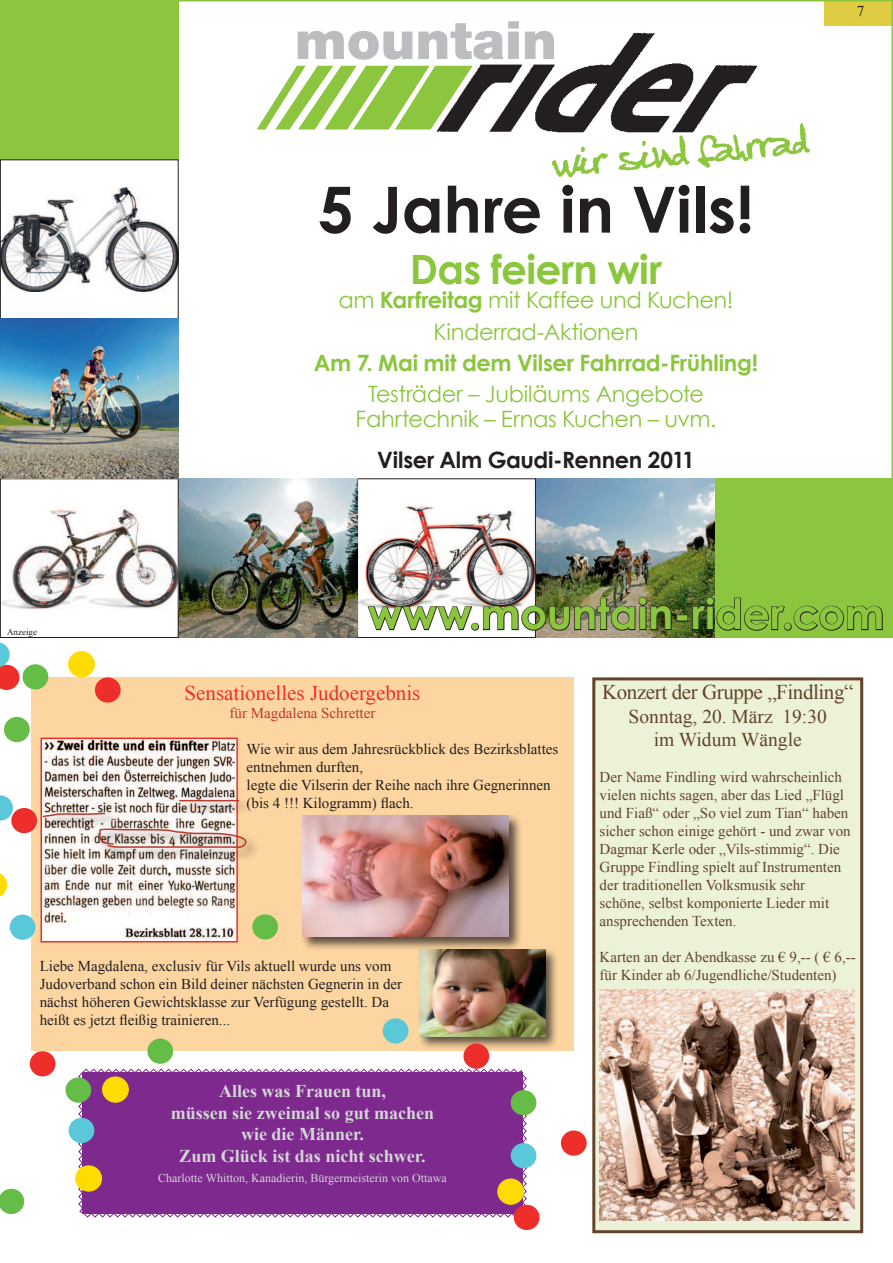
<style>
.page{position:relative;width:893px;height:1263px;background:#fff}
.page>*{position:absolute;margin:0;border:0;box-sizing:border-box;transform-origin:0 0}
.t1{font:700 63.75px "Century Gothic";color:#231f20}
.t2{font:700 42px "Century Gothic";color:#8bc63e}
.t3{font:700 40.5px "Century Gothic";letter-spacing:-.02em;color:#8bc63e}
.t4{font:22.5px/31px "Century Gothic";letter-spacing:-.02em;color:#8bc63e;text-align:center}
.t5{font:700 22.5px "Century Gothic";letter-spacing:-.01em;color:#8bc63e}
.t6{font:700 22.5px "Century Gothic";letter-spacing:-.015em;color:#231f20}
.t7{font:21px "Times New Roman";color:#ee2e2a}
.t8{font:21px "Times New Roman";letter-spacing:-.02em;color:#63432c}
.t9{font:19.5px/23.4px "Times New Roman";color:#63432c;text-align:center}
.t10{font:700 18px/21.6px "Times New Roman";color:#d4d5d7;text-align:center}
.t11{font:15px/18px "Times New Roman";color:#63432c}
.t12{font:15px/18px "Times New Roman";color:#231f20}
.t13{font:15px "Times New Roman";color:#bb392e}
.t14{font:12px "Times New Roman";color:#d4d5d7}
.t15{font:9px "Times New Roman";color:#231f20}
.s1{font-weight:700}
</style>
<div class="page">
<div style="left:824px;top:0;width:69px;height:26px;background:#dfcc43"></div>
<div style="left:31px;top:677px;width:543px;height:374px;background:#fdd5a0"></div>
<img style="left:44px;top:740px;width:191px;height:199px">
<div style="left:41px;top:737px;width:197px;height:205px;border:2px solid #ee2e2a"></div>
<div style="left:177px;top:798px;width:74px;height:17px;background:#231f20;opacity:.75"></div>
<hr style="left:179px;top:800px;width:60px;height:1px;background:#bb392e">
<div style="left:40px;top:810px;width:78px;height:20px;background:#231f20;opacity:.75"></div>
<svg style="left:41px;top:812px;width:66px;height:7px"></svg>
<div style="left:97px;top:826px;width:162px;height:36px;background:#231f20;opacity:.75"></div>
<svg style="left:99px;top:828px;width:155px;height:20px;background:#ccada3"></svg>
<div style="left:300px;top:813px;width:223px;height:138px;background:#231f20;opacity:.75"></div>
<img style="left:303px;top:815px;width:206px;height:122px">
<div style="left:417px;top:948px;width:142px;height:102px;background:#231f20;opacity:.75"></div>
<img style="left:420px;top:950px;width:125px;height:86px">
<svg style="left:298px;top:31px;width:114px;height:29px"></svg>
<svg style="left:418px;top:21px;width:101px;height:38px"></svg>
<svg style="left:257px;top:66px;width:179px;height:63px"></svg>
<img style="left:436px;top:29px;width:322px;height:103px">
<img style="left:551px;top:121px;width:260px;height:57px">
<div style="left:0;top:0;width:179px;height:159px;background:#8bc63e"></div>
<div style="left:714px;top:478px;width:179px;height:160px;background:#8bc63e"></div>
<img style="left:536px;top:478px;width:178px;height:160px">
<img style="left:359px;top:507px;width:175px;height:100px">
<div style="left:357px;top:478px;width:179px;height:160px;border:1px solid #231f20"></div>
<img style="left:179px;top:478px;width:178px;height:160px">
<img style="left:2px;top:507px;width:175px;height:103px">
<div style="left:0;top:478px;width:179px;height:160px;border:1px solid #231f20"></div>
<img style="left:2px;top:187px;width:175px;height:104px">
<div style="left:0;top:159px;width:179px;height:160px;border:1px solid #231f20"></div>
<img style="left:0;top:319px;width:179px;height:159px">
<img style="left:367px;top:596px;width:305px;height:36px">
<div style="left:676px;top:615px;width:12px;height:7px;border:2px solid #231f20"></div>
<svg style="left:691px;top:596px;width:192px;height:36px"></svg>
<div style="left:594px;top:679px;width:268px;height:553px;background:#ecf2d8"></div>
<div style="left:592px;top:677px;width:271px;height:556px;border:3px solid #63432c"></div>
<img style="left:600px;top:989px;width:255px;height:231px">
<div style="left:78px;top:1068px;width:449px;height:150px;background:#7d298d"></div>
<div style="left:514px;top:1205px;width:26px;height:25px;background:#ee2e2a;border-radius:50%"></div>
<div style="left:30px;top:1051px;width:26px;height:25px;background:#ee2e2a;border-radius:50%"></div>
<div style="left:498px;top:1179px;width:26px;height:25px;background:#ffdc01;border-radius:50%"></div>
<div style="left:497px;top:1178px;width:27px;height:27px;border:1px solid #ffdc01;border-radius:50%"></div>
<div style="left:76px;top:1166px;width:26px;height:25px;background:#ffdc01;border-radius:50%"></div>
<div style="left:75px;top:1165px;width:27px;height:26px;border:1px solid #ffdc01;border-radius:50%"></div>
<div style="left:103px;top:1077px;width:25px;height:25px;background:#ffdc01;border-radius:50%"></div>
<div style="left:102px;top:1076px;width:27px;height:27px;border:1px solid #ffdc01;border-radius:50%"></div>
<div style="left:511px;top:1090px;width:25px;height:25px;background:#65bc46;border-radius:50%"></div>
<div style="left:65px;top:1077px;width:26px;height:26px;background:#65bc46;border-radius:50%"></div>
<div style="left:69px;top:1118px;width:25px;height:25px;background:#5ac8d9;border-radius:50%"></div>
<div style="left:511px;top:1143px;width:25px;height:25px;background:#5ac8d9;border-radius:50%"></div>
<div style="left:69px;top:652px;width:25px;height:25px;background:#ffdc01;border-radius:50%"></div>
<div style="left:68px;top:651px;width:27px;height:26px;border:1px solid #ffdc01;border-radius:50%"></div>
<svg style="left:0;top:873px;width:7px;height:24px"></svg>
<div style="left:463px;top:1043px;width:26px;height:26px;background:#ee2e2a;border-radius:50%"></div>
<div style="left:11px;top:808px;width:26px;height:25px;background:#ee2e2a;border-radius:50%"></div>
<div style="left:95px;top:677px;width:26px;height:26px;background:#ee2e2a;border-radius:50%"></div>
<svg style="left:0;top:795px;width:13px;height:25px"></svg>
<div style="left:383px;top:1018px;width:25px;height:25px;background:#5ac8d9;border-radius:50%"></div>
<div style="left:10px;top:914px;width:25px;height:26px;background:#5ac8d9;border-radius:50%"></div>
<svg style="left:0;top:642px;width:19px;height:48px"></svg>
<div style="left:252px;top:914px;width:26px;height:25px;background:#65bc46;border-radius:50%"></div>
<div style="left:147px;top:1038px;width:26px;height:26px;background:#65bc46;border-radius:50%"></div>
<div style="left:4px;top:717px;width:26px;height:25px;background:#65bc46;border-radius:50%"></div>
<div style="left:23px;top:664px;width:25px;height:25px;background:#65bc46;border-radius:50%"></div>
<svg style="left:0;top:1189px;width:24px;height:25px"></svg>
<div style="left:561px;top:1130px;width:26px;height:26px;background:#ee2e2a;border-radius:50%"></div>
<p class="t15" style="left:7px;top:628px;width:31px">Anzeige</p>
<h1 class="t1" style="left:318px;top:184px;width:437px">5 Jahre in Vils!</h1>
<h3 class="t3" style="left:410px;top:253px;width:254px">Das feiern wir</h3>
<h3 class="t4" style="left:338px;top:287px;width:396px">am <span class="s1">Karfreitag</span> mit Kaffee und Kuchen!<br>Kinderrad-Aktionen</h3>
<h3 class="t5" style="left:314px;top:353px;width:445px">Am 7. Mai mit dem Vilser Fahrrad-Frühling!</h3>
<h3 class="t4" style="left:355px;top:383px;width:362px;line-height:24.8px">Testräder – Jubiläums Angebote<br>Fahrtechnik – Ernas Kuchen – uvm.</h3>
<h3 class="t6" style="left:377px;top:451px;width:319px">Vilser Alm Gaudi-Rennen 2011</h3>
<p class="t12" style="left:857px;top:3px;width:9px">7</p>
<h2 class="t2" style="left:368px;top:597px;width:518px">www.mountain-rider.com</h2>
<h3 class="t7" style="left:185px;top:686px;width:237px">Sensationelles Judoergebnis</h3>
<p class="t13" style="left:230px;top:708px;width:147px">für Magdalena Schretter</p>
<p class="t12" style="left:246px;top:742px;width:313px">Wie wir aus dem Jahresrückblick des Bezirksblattes entnehmen durften,<br>legte die Vilserin der Reihe nach ihre Gegnerinnen (bis 4 !!! Kilogramm) 昀氀ach.</p>
<p class="t12" style="left:40px;top:958px;width:364px">Liebe Magdalena, exclusiv für Vils aktuell wurde uns vom Judoverband schon ein Bild deiner nächsten Gegnerin in der nächst höheren Gewichtsklasse zur Verfügung gestellt. Da heißt es jetzt 昀氀eißig trainieren...</p>
<p class="t10" style="left:171px;top:1080px;width:265px">Alles was Frauen tun,<br>müssen sie zweimal so gut machen wie die Männer.<br>Zum Glück ist das nicht schwer.</p>
<p class="t14" style="left:158px;top:1173px;width:290px">Charlotte Whitton, Kanadierin, Bürgermeisterin von Ottawa</p>
<h3 class="t8" style="left:602px;top:685px;width:253px">Konzert der Gruppe „Findling“</h3>
<h3 class="t9" style="left:629px;top:706px;width:200px">Sonntag, 20. März 19:30 im Widum Wängle</h3>
<p class="t11" style="left:600px;top:769px;width:253px">Der Name Findling wird wahrscheinlich vielen nichts sagen, aber das Lied „Flügl und Fiaß“ oder „So viel zum Tian“ haben sicher schon einige gehört - und zwar von Dagmar Kerle oder „Vils-stimmig“. Die Gruppe Findling spielt auf Instrumenten der traditionellen Volksmusik sehr schöne, selbst komponierte Lieder mit ansprechenden Texten.</p>
<p class="t11" style="left:600px;top:949px;width:258px">Karten an der Abendkasse zu € 9,-- ( € 6,-- für Kinder ab 6/Jugendliche/Studenten)</p>
</div>
